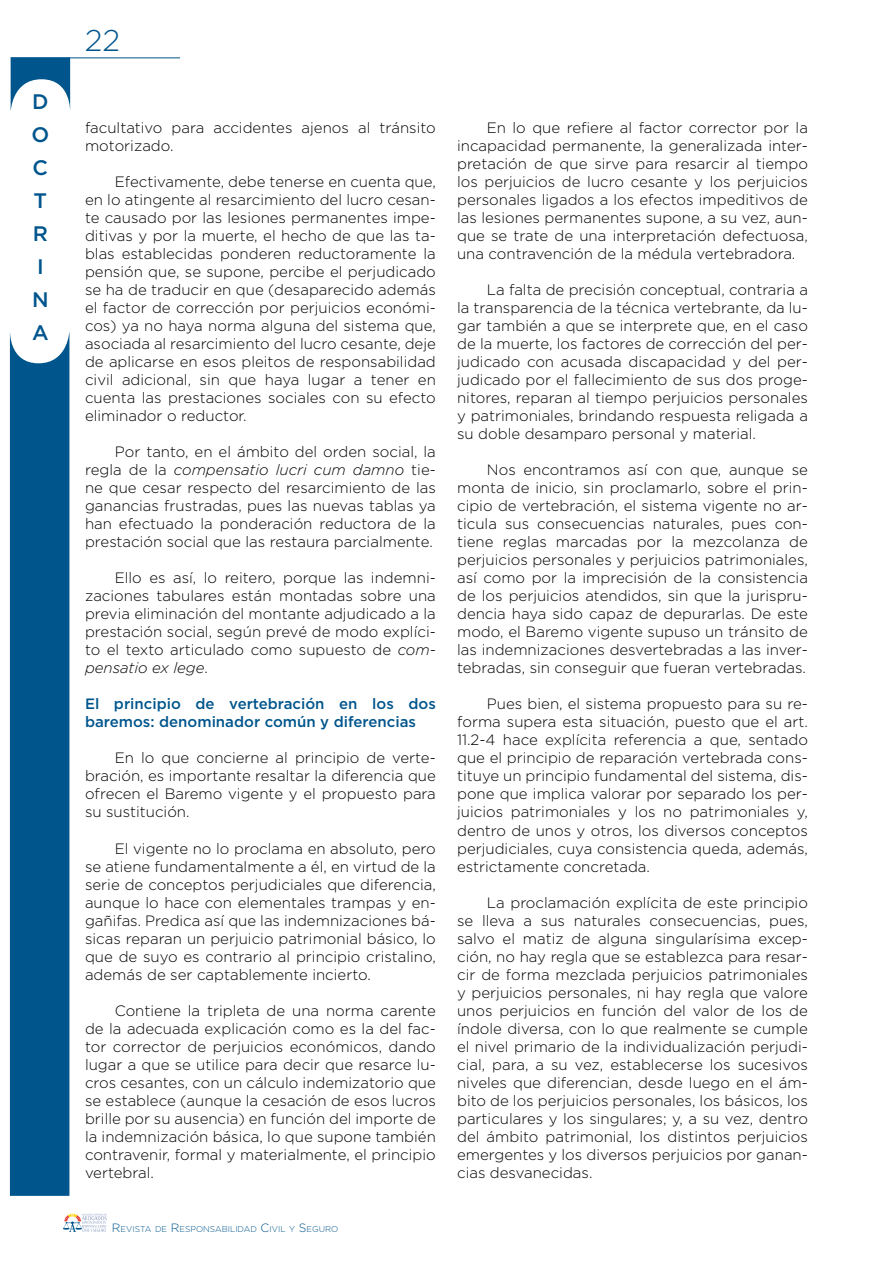
<style>
.page{position:relative;width:893px;height:1263px;background:#fff}
.page>*{position:absolute;margin:0;border:0;box-sizing:border-box;transform-origin:0 0}
.t1{font:300 30px "Gotham";color:#00558d}
.t2{font:500 21px/33px "Gotham";color:#00558d}
.t3{font:300 15px/18px "Gotham";color:#000;text-align:justify}
.t4{font:500 15px/18px "Gotham";color:#00558d}
.t5{font:300 8.4px "Gotham";color:#00558d}
.s1{font-style:italic}
.s2{font-size:12px}
</style>
<div class="page">
<hr style="left:11px;top:57px;width:169px;height:1px;background:#00558d">
<svg style="left:11px;top:57px;width:60px;height:53px"></svg>
<svg style="left:9px;top:332px;width:60px;height:864px;background:#3578a4"></svg>
<svg style="left:63px;top:1213px;width:44px;height:19px"></svg>
<h2 class="t2" style="left:31px;top:85px;width:19px">D<br>O<br>C<br>T<br>R<br>I<br>N<br>A</h2>
<h1 class="t1" style="left:85px;top:24px;width:37px">22</h1>
<p class="t3" style="left:85px;top:118px;width:352px">facultativo para accidentes ajenos al tránsito motorizado.</p>
<p class="t3" style="left:85px;top:172px;width:352px;text-indent:30px">Efectivamente, debe tenerse en cuenta que, en lo atingente al resarcimiento del lucro cesan&shy;te causado por las lesiones permanentes impe&shy;ditivas y por la muerte, el hecho de que las ta&shy;blas establecidas ponderen reductoramente la pensión que, se supone, percibe el perjudicado se ha de traducir en que (desaparecido además el factor de corrección por perjuicios económi&shy;cos) ya no haya norma alguna del sistema que, asociada al resarcimiento del lucro cesante, deje de aplicarse en esos pleitos de responsabilidad civil adicional, sin que haya lugar a tener en cuenta las prestaciones sociales con su efecto eliminador o reductor.</p>
<p class="t3" style="left:85px;top:443px;width:352px;text-indent:30px">Por tanto, en el ámbito del orden social, la regla de la <span class="s1">compensatio lucri cum damno</span> tie&shy;ne que cesar respecto del resarcimiento de las ganancias frustradas, pues las nuevas tablas ya han efectuado la ponderación reductora de la prestación social que las restaura parcialmente.</p>
<p class="t3" style="left:85px;top:569px;width:352px;text-indent:30px">Ello es así, lo reitero, porque las indemni&shy;zaciones tabulares están montadas sobre una previa eliminación del montante adjudicado a la prestación social, según prevé de modo explíci&shy;to el texto articulado como supuesto de <span class="s1">com&shy;pensatio ex lege</span>.</p>
<p class="t4" style="left:85px;top:695px;width:352px">El principio de vertebración en los dos baremos: denominador común y diferencias</p>
<p class="t3" style="left:85px;top:749px;width:352px;text-indent:30px">En lo que concierne al principio de verte&shy;bración, es importante resaltar la diferencia que ofrecen el Baremo vigente y el propuesto para su sustitución.</p>
<p class="t3" style="left:85px;top:839px;width:352px;text-indent:30px">El vigente no lo proclama en absoluto, pero se atiene fundamentalmente a él, en virtud de la serie de conceptos perjudiciales que diferencia, aunque lo hace con elementales trampas y en&shy;gañifas. Predica así que las indemnizaciones bá&shy;sicas reparan un perjuicio patrimonial básico, lo que de suyo es contrario al principio cristalino, además de ser captablemente incierto.</p>
<p class="t3" style="left:85px;top:1001px;width:352px;text-indent:30px">Contiene la tripleta de una norma carente de la adecuada explicación como es la del fac&shy;tor corrector de perjuicios económicos, dando lugar a que se utilice para decir que resarce lu&shy;cros cesantes, con un cálculo indemizatorio que se establece (aunque la cesación de esos lucros brille por su ausencia) en función del importe de la indemnización básica, lo que supone también contravenir, formal y materialmente, el principio vertebral.</p>
<p class="t5" style="left:112px;top:1224px;width:228px"><span class="s2">R</span>EVISTA DE <span class="s2">R</span>ESPONSABILIDAD <span class="s2">C</span>IVIL Y <span class="s2">S</span> EGURO</p>
<p class="t3" style="left:457px;top:118px;width:352px;text-indent:30px">En lo que refiere al factor corrector por la incapacidad permanente, la generalizada inter&shy;pretación de que sirve para resarcir al tiempo los perjuicios de lucro cesante y los perjuicios personales ligados a los efectos impeditivos de las lesiones permanentes supone, a su vez, aun&shy;que se trate de una interpretación defectuosa, una contravención de la médula vertebradora.</p>
<p class="t3" style="left:457px;top:280px;width:352px;text-indent:30px">La falta de precisión conceptual, contraria a la transparencia de la técnica vertebrante, da lu&shy;gar también a que se interprete que, en el caso de la muerte, los factores de corrección del per&shy;judicado con acusada discapacidad y del per&shy;judicado por el fallecimiento de sus dos proge&shy;nitores, reparan al tiempo perjuicios personales y patrimoniales, brindando respuesta religada a su doble desamparo personal y material.</p>
<p class="t3" style="left:457px;top:461px;width:352px;text-indent:30px">Nos encontramos así con que, aunque se monta de inicio, sin proclamarlo, sobre el prin&shy;cipio de vertebración, el sistema vigente no ar&shy;ticula sus consecuencias naturales, pues con&shy;tiene reglas marcadas por la mezcolanza de perjuicios personales y perjuicios patrimoniales, así como por la imprecisión de la consistencia de los perjuicios atendidos, sin que la jurispru&shy;dencia haya sido capaz de depurarlas. De este modo, el Baremo vigente supuso un tránsito de las indemnizaciones desvertebradas a las inver&shy;tebradas, sin conseguir que fueran vertebradas.</p>
<p class="t3" style="left:457px;top:695px;width:352px;text-indent:30px">Pues bien, el sistema propuesto para su re&shy;forma supera esta situación, puesto que el art.<br>11.2-4 hace explícita referencia a que, sentado que el principio de reparación vertebrada cons&shy;tituye un principio fundamental del sistema, dis&shy;pone que implica valorar por separado los per&shy;juicios patrimoniales y los no patrimoniales y, dentro de unos y otros, los diversos conceptos perjudiciales, cuya consistencia queda, además, estrictamente concretada.</p>
<p class="t3" style="left:457px;top:893px;width:352px;text-indent:30px">La proclamación explícita de este principio se lleva a sus naturales consecuencias, pues, salvo el matiz de alguna singularísima excep&shy;ción, no hay regla que se establezca para resar&shy;cir de forma mezclada perjuicios patrimoniales y perjuicios personales, ni hay regla que valore unos perjuicios en función del valor de los de índole diversa, con lo que realmente se cumple el nivel primario de la individualización perjudi&shy;cial, para, a su vez, establecerse los sucesivos niveles que diferencian, desde luego en el ám&shy;bito de los perjuicios personales, los básicos, los particulares y los singulares; y, a su vez, dentro del ámbito patrimonial, los distintos perjuicios emergentes y los diversos perjuicios por ganan&shy;cias desvanecidas.</p>
</div>
